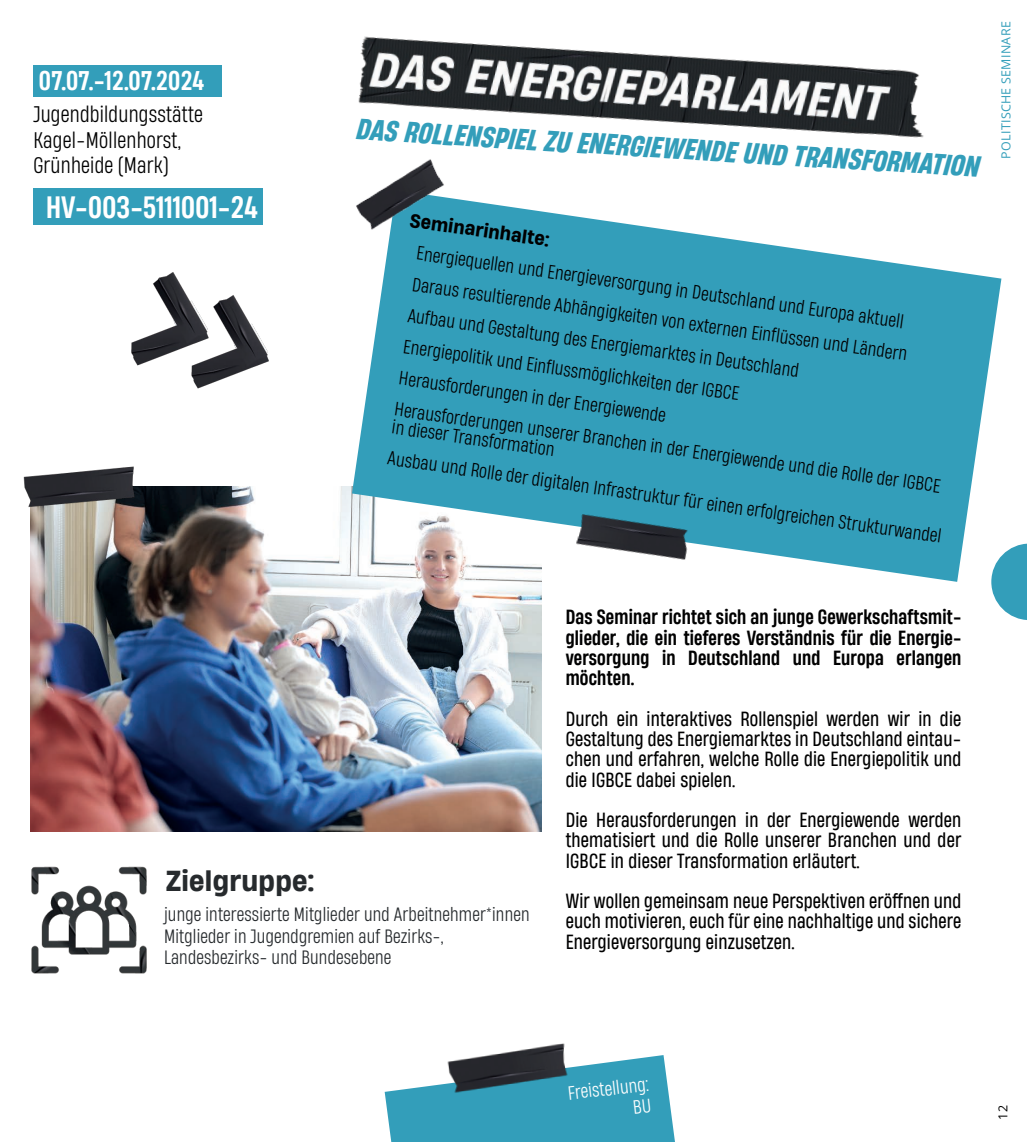
<style>
.page{position:relative;width:1027px;height:1142px;background:#fff}
.page>*{position:absolute;margin:0;border:0;box-sizing:border-box;transform-origin:0 0}
.t1{font:500 28.8px "Heading Now 55";letter-spacing:.01em;color:#fff}
.t2{font:27.68px "Heading Now Italic Variable";color:#339eba}
.t3{font:500 27px "Heading Now 65";letter-spacing:.01em;color:#262a2d}
.t4{font:500 25.2px "Heading Now 55";letter-spacing:.01em;color:#fff}
.t5{font:20.93px/25.2px "Heading Now 53";letter-spacing:.01em;color:#000001}
.t6{font:19.12px/20.2px "Heading Now 54";letter-spacing:.01em;color:#000001;text-align:justify}
.t7{font:500 19.12px/20.2px "Heading Now 55";letter-spacing:.01em;color:#000001;text-align:justify}
.t8{font:18px/31.5px "Heading Now 53";color:#000001}
.t9{font:18px/21.6px "Heading Now 53";letter-spacing:.01em;color:#262a2d}
.t10{font:18px/21.4px "Heading Now 53";color:#fff;text-align:right}
.t11{font:500 18px "Heading Now 65";color:#000001}
.t12{font:12.38px "Open Sans";letter-spacing:.025em;color:#339eba}
.t13{font:12.38px "Open Sans";color:#000001}
</style>
<div class="page">
<img style="left:131px;top:272px;width:138px;height:117px">
<img style="left:358px;top:36px;width:566px;height:102px">
<svg style="left:385px;top:1055px;width:290px;height:87px;background:#4caac2"></svg>
<img style="left:422px;top:1043px;width:168px;height:55px">
<img style="left:31px;top:486px;width:510px;height:345px">
<svg style="left:352px;top:200px;width:649px;height:382px;fill:#339eba"></svg>
<div style="left:33px;top:65px;width:188px;height:32px;background:#339eba"></div>
<div style="left:33px;top:188px;width:230px;height:36px;background:#339eba"></div>
<img style="left:352px;top:159px;width:112px;height:83px">
<img style="left:553px;top:496px;width:161px;height:81px">
<img style="left:23px;top:466px;width:131px;height:43px">
<img style="left:30px;top:826px;width:145px;height:148px">
<svg style="left:991px;top:543px;width:36px;height:77px"></svg>
<h3 class="t4" style="left:39px;top:63px;width:167px">07.07.-12.07.2024</h3>
<p class="t5" style="left:33px;top:101px;width:171px">Jugendbildungsstätte<br>Kagel-Möllenhorst,<br>Grünheide (Mark)</p>
<h1 class="t1" style="left:46px;top:187px;width:213px">HV-003-5111001-24</h1>
<h2 class="t2" style="left:358px;top:114px;width:625px;rotate:3deg">DAS ROLLENSPIEL ZU ENERGIEWENDE UND TRANSFORMATION</h2>
<p class="t11" style="left:412px;top:207px;width:142px;rotate:8deg">Seminarinhalte:</p>
<p class="t8" style="left:419px;top:237px;width:552px;rotate:8deg">Energiequellen und Energieversorgung in Deutschland und Europa aktuell<br>Daraus resultierende Abhängigkeiten von externen Einflüssen und Ländern Aufbau und Gestaltung des Energiemarktes in Deutschland<br>Energiepolitik und Einflussmöglichkeiten der IGBCE<br>Herausforderungen in der Energiewende<br>Herausforderungen unserer Branchen in der Energiewende und die Rolle der IGBCE</p>
<p class="t8" style="left:394px;top:410px;width:560px;rotate:8deg">in dieser Transformation<br>Ausbau und Rolle der digitalen Infrastruktur für einen erfolgreichen Strukturwandel</p>
<p class="t12" style="left:997px;top:159px;width:139px;rotate:-90deg">POLITISCHE SEMINARE</p>
<h3 class="t3" style="left:166px;top:860px;width:149px">Zielgruppe:</h3>
<p class="t9" style="left:164px;top:903px;width:367px">junge interessierte Mitglieder und Arbeitnehmer*innen<br>Mitglieder in Jugendgremien auf Bezirks-,<br>Landesbezirks- und Bundesebene</p>
<p class="t7" style="left:566px;top:606px;width:397px">Das Seminar richtet sich an junge Gewerkschaftsmit&shy;glieder, die ein tieferes Verständnis für die Energie&shy;versorgung in Deutschland und Europa erlangen möchten.</p>
<p class="t6" style="left:566px;top:708px;width:397px">Durch ein interaktives Rollenspiel werden wir in die Gestaltung des Energiemarktes in Deutschland eintau&shy;chen und erfahren, welche Rolle die Energiepolitik und die IGBCE dabei spielen.</p>
<p class="t6" style="left:566px;top:809px;width:397px">Die Herausforderungen in der Energiewende werden thematisiert und die Rolle unserer Branchen und der IGBCE in dieser Transformation erläutert.</p>
<p class="t6" style="left:566px;top:890px;width:397px">Wir wollen gemeinsam neue Perspektiven eröffnen und euch motivieren, euch für eine nachhaltige und sichere Energieversorgung einzusetzen.</p>
<p class="t10" style="left:567px;top:1081px;width:82px;rotate:-6deg">Freistellung:<br>BU</p>
<p class="t13" style="left:994px;top:1119px;width:16px;rotate:-90deg">12</p>
</div>
